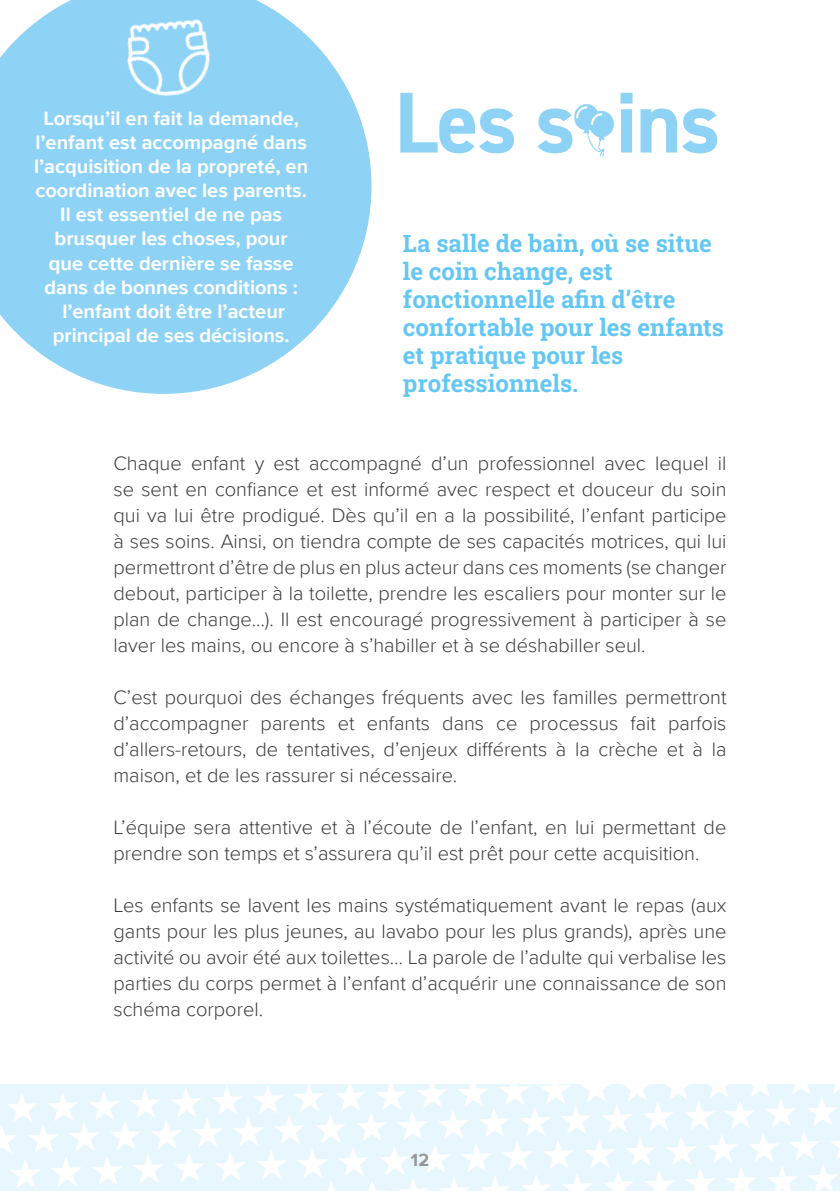
<style>
.page{position:relative;width:840px;height:1191px;background:#fff}
.page>*{position:absolute;margin:0;border:0;box-sizing:border-box;transform-origin:0 0}
.t1{font:700 86.6px "DIN2014";letter-spacing:-.02em;color:#8ed3f6}
.t2{font:24px/28px "Roboto Slab";color:#64c7f3}
.t3{font:300 20px/26px "Proxima Nova";color:#3c3c3b;text-align:justify}
.t4{font:700 20px/24px "Proxima Nova";color:#fff;text-align:center}
.t5{font:700 18px "Proxima Nova";color:#979696}
</style>
<div class="page">
<svg style="left:0;top:0;width:371px;height:394px;fill:#8ed3f6"></svg>
<img style="left:574px;top:104px;width:40px;height:53px">
<img style="left:116px;top:10px;width:112px;height:105px">
<div style="left:0;top:1084px;width:839px;height:107px;background:#e8f6fe"></div>
<p class="t4" style="left:34px;top:106px;width:275px">Lorsqu’il en fait la demande, l’enfant est accompagné dans l’acquisition de la propreté, en coordination avec les parents.<br>Il est essentiel de ne pas brusquer les choses, pour<br>que cette dernière se fasse dans de bonnes conditions : l’enfant doit être l’acteur principal de ses décisions.</p>
<h1 class="t1" style="left:394px;top:65px;width:327px">Les soins</h1>
<p class="t2" style="left:403px;top:229px;width:322px">La salle de bain, où se situe le coin change, est fonctionnelle afin d’être confortable pour les enfants et pratique pour les professionnels.</p>
<p class="t3" style="left:113px;top:449px;width:614px">Chaque enfant y est accompagné d’un professionnel avec lequel il se sent en confiance et est informé avec respect et douceur du soin qui va lui être prodigué. Dès qu’il en a la possibilité, l’enfant participe à ses soins. Ainsi, on tiendra compte de ses capacités motrices, qui lui permettront d’être de plus en plus acteur dans ces moments (se changer debout, participer à la toilette, prendre les escaliers pour monter sur le plan de change…). Il est encouragé progressivement à participer à se laver les mains, ou encore à s’habiller et à se déshabiller seul.</p>
<p class="t3" style="left:113px;top:683px;width:614px">C’est pourquoi des échanges fréquents avec les familles permettront d’accompagner parents et enfants dans ce processus fait parfois d’allers-retours, de tentatives, d’enjeux différents à la crèche et à la maison, et de les rassurer si nécessaire.</p>
<p class="t3" style="left:113px;top:813px;width:614px">L’équipe sera attentive et à l’écoute de l’enfant, en lui permettant de prendre son temps et s’assurera qu’il est prêt pour cette acquisition.</p>
<p class="t3" style="left:113px;top:891px;width:614px">Les enfants se lavent les mains systématiquement avant le repas (aux gants pour les plus jeunes, au lavabo pour les plus grands), après une activité ou avoir été aux toilettes… La parole de l’adulte qui verbalise les parties du corps permet à l’enfant d’acquérir une connaissance de son schéma corporel.</p>
<p class="t5" style="left:410px;top:1146px;width:20px">12</p>
</div>
